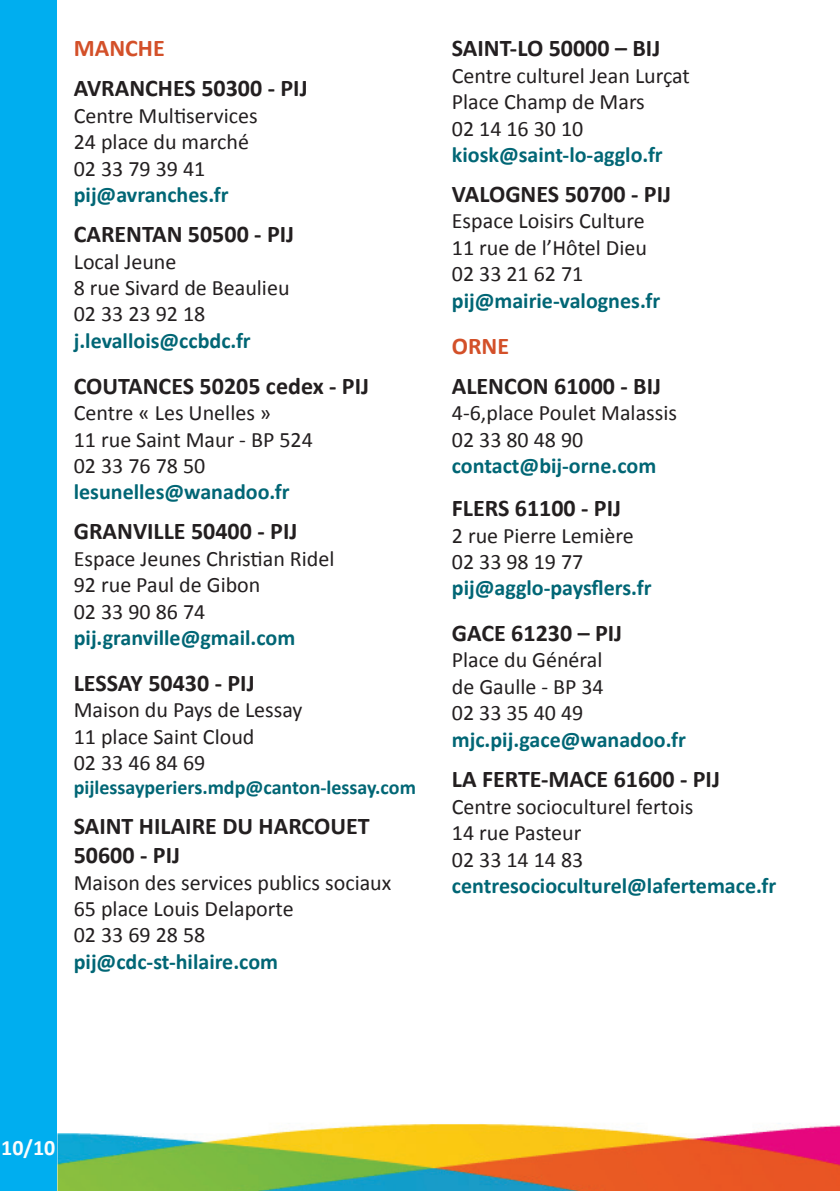
<style>
.page{position:relative;width:840px;height:1191px;background:#fff}
.page>*{position:absolute;margin:0;border:0;box-sizing:border-box;transform-origin:0 0}
.t1{font:700 24px/28.8px "Calibri";color:#231f20}
.t2{font:700 24px "Calibri";color:#d35029}
.t3{font:22px/26.4px "Calibri";color:#231f20}
.t4{font:700 22px "Calibri";color:#016675}
.t5{font:700 22px "Calibri";color:#fcfcfc}
.t6{font:700 20px "Calibri";color:#016675}
</style>
<div class="page">
<img style="left:57px;top:1123px;width:782px;height:68px">
<div style="left:0;top:0;width:57px;height:1191px;background:#00aeef"></div>
<p class="t2" style="left:74px;top:33px;width:92px">MANCHE</p>
<p class="t1" style="left:74px;top:74px;width:235px">AVRANCHES 50300 - PIJ</p>
<p class="t3" style="left:74px;top:102px;width:185px">Centre Multiservices<br>24 place du marché<br>02 33 79 39 41</p>
<p class="t4" style="left:74px;top:181px;width:156px">pij@avranches.fr</p>
<p class="t1" style="left:74px;top:220px;width:222px">CARENTAN 50500 - PIJ</p>
<p class="t3" style="left:74px;top:248px;width:217px">Local Jeune<br>8 rue Sivard de Beaulieu<br>02 33 23 92 18</p>
<p class="t4" style="left:74px;top:326px;width:178px">j.levallois@ccbdc.fr</p>
<p class="t1" style="left:74px;top:371px;width:297px">COUTANCES 50205 cedex - PIJ</p>
<p class="t3" style="left:74px;top:400px;width:240px">Centre « Les Unelles »<br>11 rue Saint Maur - BP 524<br>02 33 76 78 50</p>
<p class="t4" style="left:74px;top:478px;width:217px">lesunelles@wanadoo.fr</p>
<p class="t1" style="left:74px;top:517px;width:225px">GRANVILLE 50400 - PIJ</p>
<p class="t3" style="left:74px;top:545px;width:262px">Espace Jeunes Christian Ridel<br>92 rue Paul de Gibon<br>02 33 90 86 74</p>
<p class="t4" style="left:74px;top:624px;width:223px">pij.granville@gmail.com</p>
<p class="t1" style="left:74px;top:668px;width:182px">LESSAY 50430 - PIJ</p>
<p class="t3" style="left:74px;top:697px;width:230px">Maison du Pays de Lessay<br>11 place Saint Cloud<br>02 33 46 84 69</p>
<p class="t6" style="left:74px;top:774px;width:343px">pijlessayperiers.mdp@canton-lessay.com</p>
<p class="t1" style="left:74px;top:812px;width:297px">SAINT HILAIRE DU HARCOUET<br>50600 - PIJ</p>
<p class="t3" style="left:74px;top:869px;width:319px">Maison des services publics sociaux<br>65 place Louis Delaporte<br>02 33 69 28 58</p>
<p class="t4" style="left:74px;top:947px;width:206px">pij@cdc-st-hilaire.com</p>
<p class="t1" style="left:451px;top:34px;width:210px">SAINT-LO 50000 – BIJ</p>
<p class="t3" style="left:451px;top:62px;width:239px">Centre culturel Jean Lurçat<br>Place Champ de Mars<br>02 14 16 30 10</p>
<p class="t4" style="left:451px;top:141px;width:212px">kiosk@saint-lo-agglo.fr</p>
<p class="t1" style="left:451px;top:180px;width:220px">VALOGNES 50700 - PIJ</p>
<p class="t3" style="left:451px;top:208px;width:196px;text-align:justify">Espace Loisirs Culture 11 rue de l’Hôtel Dieu 02 33 21 62 71</p>
<p class="t4" style="left:451px;top:286px;width:210px">pij@mairie-valognes.fr</p>
<p class="t2" style="left:451px;top:330px;width:59px">ORNE</p>
<p class="t1" style="left:451px;top:371px;width:211px">ALENCON 61000 - BIJ</p>
<p class="t3" style="left:451px;top:400px;width:226px">4-6,place Poulet Malassis<br>02 33 80 48 90</p>
<p class="t4" style="left:451px;top:451px;width:206px">contact@bij-orne.com</p>
<p class="t1" style="left:451px;top:494px;width:171px">FLERS 61100 - PIJ</p>
<p class="t3" style="left:451px;top:522px;width:183px">2 rue Pierre Lemière<br>02 33 98 19 77</p>
<p class="t4" style="left:451px;top:574px;width:201px">pij@agglo-paysflers.fr</p>
<p class="t1" style="left:451px;top:618px;width:172px">GACE 61230 – PIJ</p>
<p class="t3" style="left:451px;top:647px;width:153px;text-align:justify">Place du Général de Gaulle - BP 34<br>02 33 35 40 49</p>
<p class="t4" style="left:451px;top:725px;width:235px">mjc.pij.gace@wanadoo.fr</p>
<p class="t1" style="left:451px;top:765px;width:269px">LA FERTE-MACE 61600 - PIJ</p>
<p class="t3" style="left:451px;top:793px;width:243px">Centre socioculturel fertois<br>14 rue Pasteur<br>02 33 14 14 83</p>
<p class="t4" style="left:451px;top:871px;width:326px">centresocioculturel@lafertemace.fr</p>
<p class="t5" style="left:1px;top:1133px;width:56px">10/10</p>
</div>
